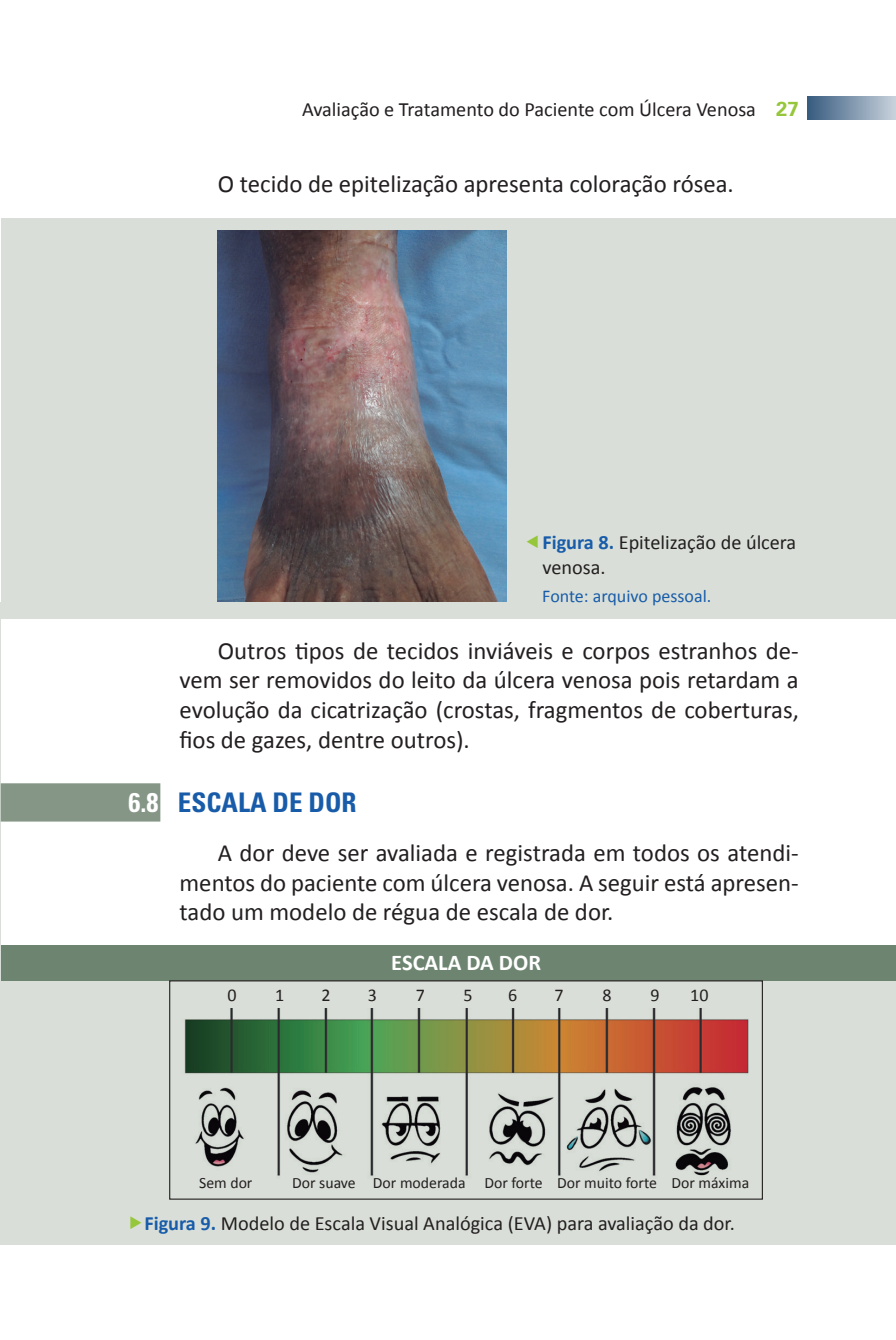
<style>
.page{position:relative;width:896px;height:1340px;background:#fff}
.page>*{position:absolute;margin:0;border:0;box-sizing:border-box;transform-origin:0 0}
.t1{font:700 condensed 27px "Univers LT Std";color:#185ca9}
.t2{font:24.75px/29.7px "Calibri";color:#231f20;text-align:justify}
.t3{font:700 22.5px "Calibri";color:#fff}
.t4{font:20.25px/24.3px "Calibri";color:#231f20}
.t5{font:18px "Calibri";color:#185ca9}
.t6{font:18px "Calibri";color:#231f20}
.t7{font:15.75px "Calibri";color:#231f20}
.s1{font-family:"Univers LT Std";font-weight:700;color:#96c63a}
.s2{font-weight:700;color:#185ca9}
.s3{color:#fff}
</style>
<div class="page">
<div style="left:807px;top:96px;width:88px;height:23px;background:linear-gradient(to right,#375b7f,#c5d0da)"></div>
<hr style="left:0;top:602px;width:1px;height:642px;background:#d9dfd8">
<div style="left:1px;top:218px;width:894px;height:400px;background:#d9dfd8"></div>
<div style="left:1px;top:964px;width:894px;height:280px;background:#d9dfd8"></div>
<img style="left:218px;top:230px;width:287px;height:371px">
<div style="left:1px;top:783px;width:159px;height:38px;background:#859686"></div>
<img style="left:184px;top:1008px;width:565px;height:168px">
<div style="left:1px;top:945px;width:894px;height:35px;background:#6d8570"></div>
<div style="left:169px;top:980px;width:593px;height:219px;border:1px solid #231f20"></div>
<p class="t4" style="left:302px;top:97px;width:498px">Avaliação e Tratamento do Paciente com Úlcera Venosa <span class="s1">27</span></p>
<p class="t2" style="left:218px;top:168px;width:517px">O tecido de epitelização apresenta coloração rósea.</p>
<p class="t4" style="left:542px;top:529px;width:255px"><span class="s2">Figura 8.</span> Epitelização de úlcera venosa.</p>
<p class="t5" style="left:542px;top:583px;width:170px">Fonte: arquivo pessoal.</p>
<p class="t2" style="left:179px;top:634px;width:620px;text-indent:38px">Outros tipos de tecidos inviáveis e corpos estranhos de&shy;vem ser removidos do leito da úlcera venosa pois retardam a evolução da cicatrização (crostas, fragmentos de coberturas, fios de gazes, dentre outros).</p>
<p class="t1" style="left:128px;top:785px;width:229px"><span class="s3">6.8</span> ESCALA DE DOR</p>
<p class="t2" style="left:179px;top:837px;width:620px;text-indent:38px">A dor deve ser avaliada e registrada em todos os atendi&shy;mentos do paciente com úlcera venosa. A seguir está apresen&shy;tado um modelo de régua de escala de dor.</p>
<p class="t6" style="left:227px;top:982px;width:11px">0</p>
<p class="t3" style="left:391px;top:946px;width:149px">ESCALA DA DOR</p>
<p class="t6" style="left:275px;top:982px;width:11px">1</p>
<p class="t6" style="left:321px;top:982px;width:11px">2</p>
<p class="t6" style="left:367px;top:982px;width:11px">3</p>
<p class="t6" style="left:415px;top:982px;width:11px">7</p>
<p class="t6" style="left:463px;top:982px;width:11px">5</p>
<p class="t6" style="left:508px;top:982px;width:11px">6</p>
<p class="t6" style="left:554px;top:982px;width:11px">7</p>
<p class="t6" style="left:602px;top:982px;width:11px">8</p>
<p class="t6" style="left:650px;top:982px;width:11px">9</p>
<p class="t6" style="left:690px;top:982px;width:20px">10</p>
<p class="t7" style="left:199px;top:1171px;width:55px">Sem dor</p>
<p class="t7" style="left:292px;top:1171px;width:458px">Dor suave Dor moderada Dor forte Dor muito forte Dor máxima</p>
<p class="t4" style="left:144px;top:1210px;width:591px"><span class="s2">Figura 9.</span> Modelo de Escala Visual Analógica (EVA) para avaliação da dor.</p>
</div>
